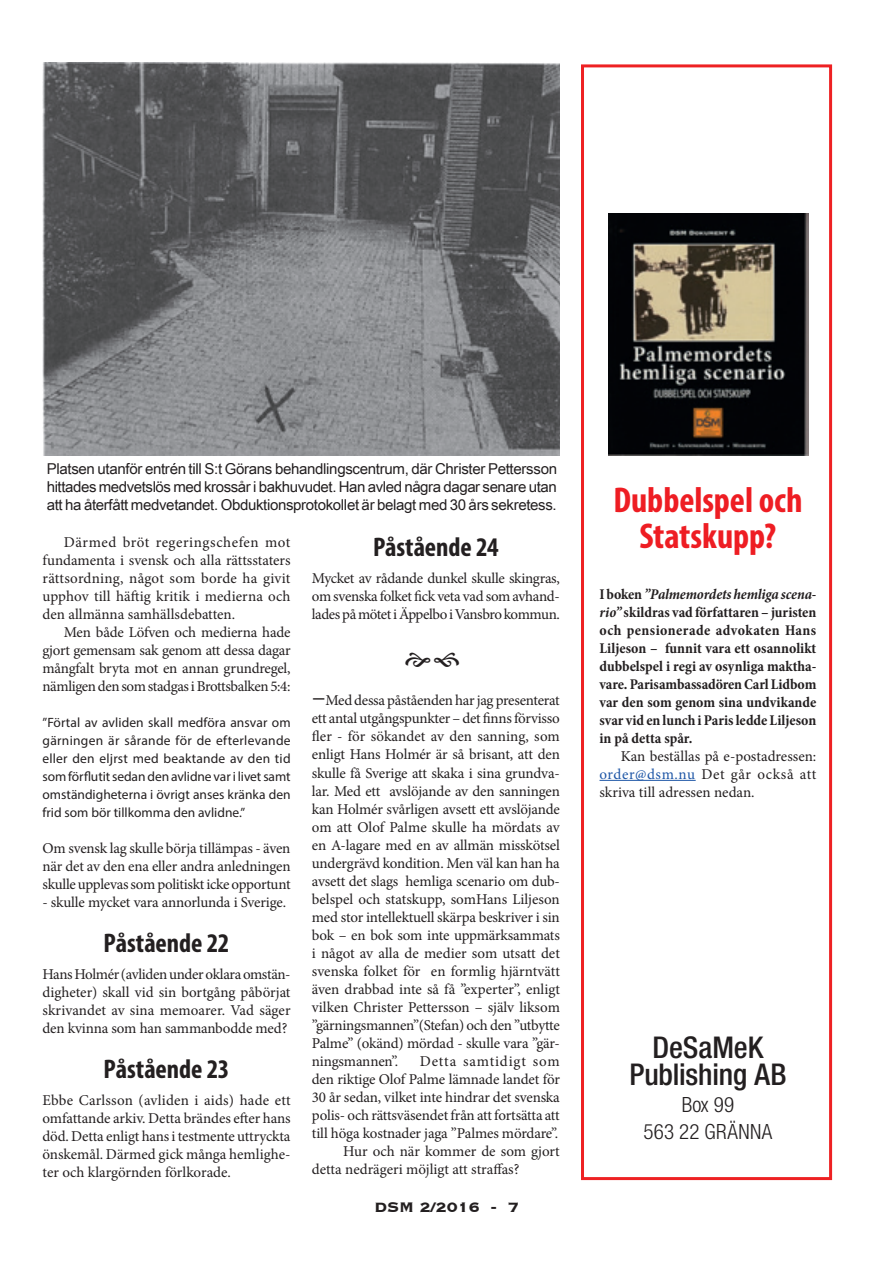
<style>
.page{position:relative;width:893px;height:1263px;background:#fff}
.page>*{position:absolute;margin:0;border:0;box-sizing:border-box;transform-origin:0 0}
.t1{font:700 condensed 36px/36px "Myriad Pro";color:#ee1d23;text-align:center}
.t2{font:500 condensed 30px/27px "Helvetica Neue LT Std";letter-spacing:-.005em;color:#231f20;text-align:center}
.t3{font:700 condensed 27px "Myriad Pro";color:#231f20}
.t4{font:300 condensed 21px/27px "Helvetica Neue LT Std";letter-spacing:.01em;color:#231f20;text-align:center}
.t5{font:700 18px "Copperplate";color:#231f20}
.t6{font:15px/18px "Minion Pro";letter-spacing:-.01em;color:#231f20;text-align:justify}
.t7{font:700 condensed 15px/18px "Minion Pro";color:#231f20;text-align:justify}
.t8{font:15px/18px "Arial Unicode MS";letter-spacing:-.02em;color:#231f20;text-align:justify}
.t9{font:15px "Minion Pro";letter-spacing:.055em;color:#231f20}
.t10{font:13.5px/18px "Myriad Pro";color:#231f20;text-align:justify}
.s1{font-size:27px}
.s2{font-style:italic}
.s3{color:#1e56a6}
</style>
<div class="page">
<img style="left:43px;top:63px;width:517px;height:392px">
<hr style="left:599px;top:780px;width:97px;height:1px;background:#1e56a6">
<div style="left:581px;top:64px;width:251px;height:1116px;border:3px solid #ee2123"></div>
<img style="left:608px;top:213px;width:200px;height:243px">
<p class="t8" style="left:47px;top:460px;width:512px">Platsen utanför entrén till S:t Görans behandlingscentrum, där Christer Pettersson hittades medvetslös med krossår i bakhuvudet. Han avled några dagar senare utan att ha återfått medvetandet. Obduktionsprotokollet är belagt med 30 års sekretess.</p>
<p class="t6" style="left:43px;top:533px;width:250px;text-indent:21px">Därmed bröt regeringschefen mot fundamenta i svensk och alla rättsstaters rättsordning, något som borde ha givit upphov till häftig kritik i medierna och den allmänna samhällsdebatten.</p>
<p class="t6" style="left:43px;top:623px;width:250px;text-indent:21px">Men både Löfven och medierna hade gjort gemensam sak genom att dessa dagar mångfalt bryta mot en annan grundregel, nämligen den som stadgas i Brottsbalken 5:4:</p>
<p class="t10" style="left:43px;top:713px;width:250px">”Förtal av avliden skall medföra ansvar om gärningen är sårande för de efterlevande eller den eljrst med beaktande av den tid som förflutit sedan den avlidne var i livet samt omständigheterna i övrigt anses kränka den frid som bör tillkomma den avlidne.”</p>
<p class="t6" style="left:43px;top:839px;width:250px">Om svensk lag skulle börja tillämpas - även när det av den ena eller andra anledningen skulle upplevas som politiskt icke opportunt</p>
<p class="t6" style="left:43px;top:893px;width:245px">- skulle mycket vara annorlunda i Sverige.</p>
<h3 class="t3" style="left:104px;top:926px;width:127px">Påstående 22</h3>
<p class="t6" style="left:43px;top:965px;width:250px">Hans Holmér (avliden under oklara omstän&shy;digheter) skall vid sin bortgång påbörjat skrivandet av sina memoarer. Vad säger den kvinna som han sammanbodde med?</p>
<h3 class="t3" style="left:104px;top:1052px;width:127px">Påstående 23</h3>
<p class="t6" style="left:43px;top:1091px;width:250px">Ebbe Carlsson (avliden i aids) hade ett omfattande arkiv. Detta brändes efter hans död. Detta enligt hans i testmente uttryckta önskemål. Därmed gick många hemlighe&shy;ter och klargörnden förlkorade.</p>
<h3 class="t3" style="left:373px;top:530px;width:127px">Påstående 24</h3>
<p class="t6" style="left:312px;top:569px;width:250px">Mycket av rådande dunkel skulle skingras, om svenska folket fick veta vad som avhand&shy;lades på mötet i Äppelbo i Vansbro kommun.</p>
<p class="t6" style="left:312px;top:692px;width:250px"><span class="s1">–</span>Med dessa påståenden har jag presenterat ett antal utgångspunkter – det finns förvisso fler - för sökandet av den sanning, som enligt Hans Holmér är så brisant, att den skulle få Sverige att skaka i sina grundva&shy;lar. Med ett avslöjande av den sanningen kan Holmér svårligen avsett ett avslöjande om att Olof Palme skulle ha mördats av en A-lagare med en av allmän misskötsel undergrävd kondition. Men väl kan han ha avsett det slags hemliga scenario om dub&shy;belspel och statskupp, somHans Liljeson med stor intellektuell skärpa beskriver i sin bok – en bok som inte uppmärksammats i något av alla de medier som utsatt det svenska folket för en formlig hjärntvätt även drabbad inte så få ”experter”, enligt vilken Christer Pettersson – själv liksom ”gärningsmannen”(Stefan) och den ”utbytte Palme” (okänd) mördad - skulle vara ”gär&shy;ningsmannen”.</p>
<p class="t9" style="left:420px;top:1051px;width:142px">Detta samtidigt som</p>
<p class="t6" style="left:312px;top:1070px;width:250px">den riktige Olof Palme lämnade landet för</p>
<p class="t6" style="left:312px;top:1088px;width:249px">30 år sedan, vilket inte hindrar det svenska</p>
<p class="t6" style="left:312px;top:1106px;width:249px">polis- och rättsväsendet från att fortsätta att</p>
<p class="t6" style="left:312px;top:1124px;width:248px">till höga kostnader jaga ”Palmes mördare”.</p>
<p class="t6" style="left:343px;top:1142px;width:218px">Hur och när kommer de som gjort</p>
<p class="t6" style="left:312px;top:1160px;width:209px">detta nedrägeri möjligt att straffas?</p>
<p class="t5" style="left:374px;top:1195px;width:146px">DSM 2/2016 - 7</p>
<h1 class="t1" style="left:613px;top:482px;width:191px">Dubbelspel och<br>Statskupp?</h1>
<p class="t7" style="left:599px;top:585px;width:218px">I boken <span class="s2">”Palmemordets hemliga scena&shy;rio”</span> skildras vad författaren – juristen och pensionerade advokaten Hans Liljeson – funnit vara ett osannolikt dubbelspel i regi av osynliga maktha&shy;vare. Parisambassadören Carl Lidbom var den som genom sina undvikande svar vid en lunch i Paris ledde Liljeson in på detta spår.</p>
<p class="t6" style="left:599px;top:747px;width:218px;text-indent:21px">Kan beställas på e-postadressen: <span class="s3">order@dsm.nu</span> Det går också att skriva till adressen nedan.</p>
<h2 class="t2" style="left:629px;top:1033px;width:159px">DeSaMeK<br>Publishing AB</h2>
<h3 class="t4" style="left:644px;top:1091px;width:130px">Box 99<br>563 22 GRÄNNA</h3>
</div>
